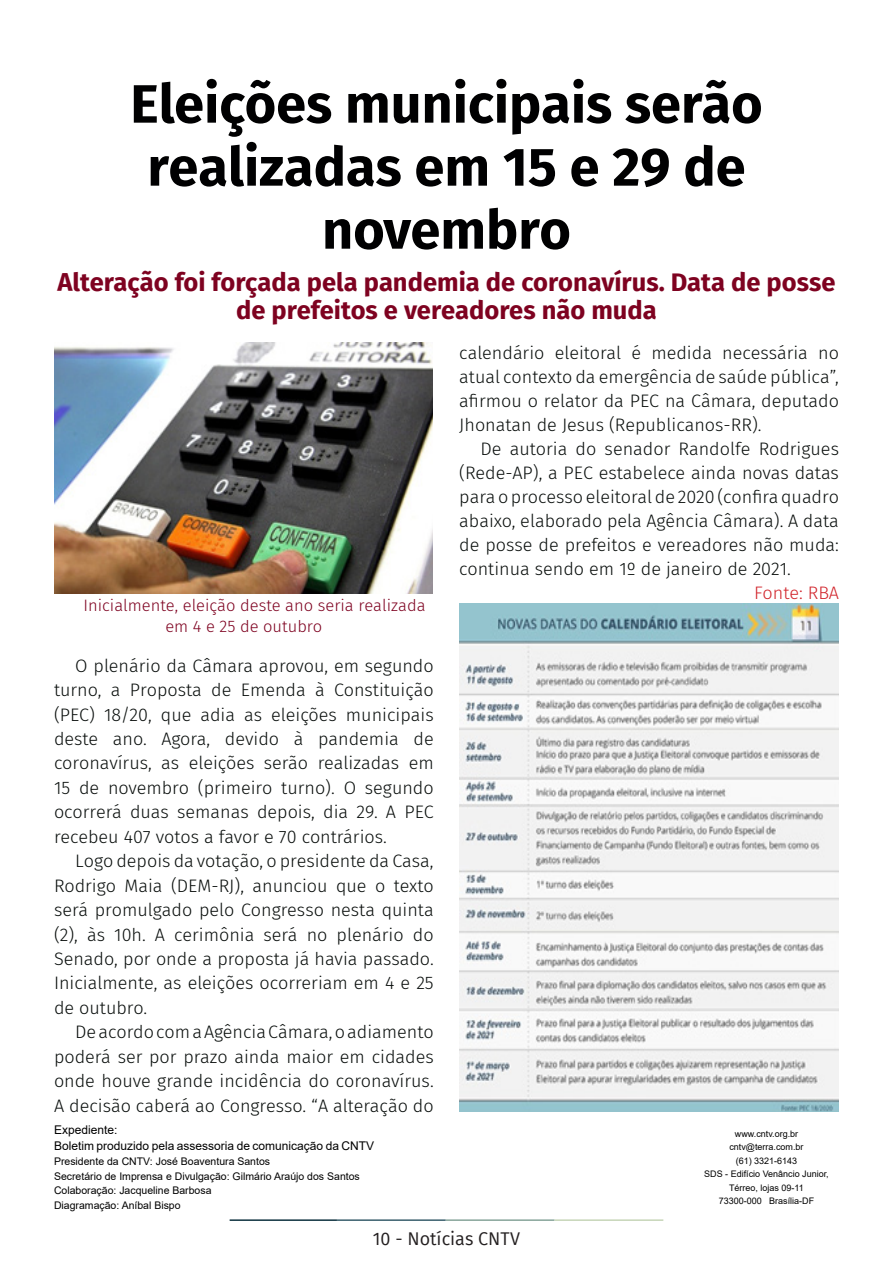
<style>
.page{position:relative;width:893px;height:1263px;background:#fff}
.page>*{position:absolute;margin:0;border:0;box-sizing:border-box;transform-origin:0 0}
.t1{font:700 54px/63px "Fira Sans";color:#000001;text-align:center}
.t2{font:700 25.5px/28.5px "Fira Sans";color:#7e0220;text-align:center}
.t3{font:300 18px/24.5px "Fira Sans";color:#080d0b;text-align:justify}
.t4{font:18px "Fira Sans";color:#231f20}
.t5{font:300 18px "Fira Sans";letter-spacing:-.005em;color:#d1232a}
.t6{font:300 16.5px/21px "Fira Sans";color:#7e0220}
.t7{font:12px "Arial";color:#000}
.t8{font:10.5px "Arial";color:#000}
.t9{font:9px/13.5px "Arial";color:#000;text-align:center}
</style>
<div class="page">
<hr style="left:230px;top:1219px;width:107px;height:2px;background:#0e323f">
<hr style="left:337px;top:1219px;width:109px;height:2px;background:#3a5f6d">
<hr style="left:446px;top:1219px;width:109px;height:2px;background:#87a59a">
<hr style="left:555px;top:1219px;width:108px;height:2px;background:#c6d5b7">
<img style="left:459px;top:604px;width:380px;height:507px">
<img style="left:54px;top:342px;width:379px;height:251px">
<p class="t1" style="left:130px;top:69px;width:634px">Eleições municipais serão realizadas em 15 e 29 de novembro</p>
<p class="t2" style="left:58px;top:266px;width:779px">Alteração foi forçada pela pandemia de coronavírus. Data de posse de prefeitos e vereadores não muda</p>
<p class="t6" style="left:165px;top:594px;width:262px;text-indent:-82px">Inicialmente, eleição deste ano seria realizada em 4 e 25 de outubro</p>
<p class="t3" style="left:54px;top:653px;width:381px;text-indent:21px">O plenário da Câmara aprovou, em segundo turno, a Proposta de Emenda à Constituição (PEC) 18/20, que adia as eleições municipais deste ano. Agora, devido à pandemia de coronavírus, as eleições serão realizadas em 15 de novembro (primeiro turno). O segundo ocorrerá duas semanas depois, dia 29. A PEC recebeu 407 votos a favor e 70 contrários.</p>
<p class="t3" style="left:54px;top:849px;width:381px;text-indent:21px">Logo depois da votação, o presidente da Casa, Rodrigo Maia (DEM-RJ), anunciou que o texto será promulgado pelo Congresso nesta quinta (2), às 10h. A cerimônia será no plenário do Senado, por onde a proposta já havia passado.<br>Inicialmente, as eleições ocorreriam em 4 e 25 de outubro.</p>
<p class="t3" style="left:54px;top:1020px;width:381px;text-indent:21px">De acordo com a Agência Câmara, o adiamento poderá ser por prazo ainda maior em cidades onde houve grande incidência do coronavírus.<br>A decisão caberá ao Congresso. “A alteração do</p>
<p class="t7" style="left:54px;top:1121px;width:65px">Expediente:</p>
<p class="t7" style="left:54px;top:1138px;width:322px">Boletim produzido pela assessoria de comunicação da CNTV</p>
<p class="t8" style="left:54px;top:1154px;width:218px">Presidente da CNTV: José Boaventura Santos</p>
<p class="t8" style="left:54px;top:1169px;width:307px">Secretário de Imprensa e Divulgação: Gilmário Araújo dos Santos</p>
<p class="t8" style="left:54px;top:1183px;width:159px">Colaboração: Jacqueline Barbosa</p>
<p class="t8" style="left:54px;top:1198px;width:128px">Diagramação: Aníbal Bispo</p>
<p class="t3" style="left:459px;top:341px;width:381px;line-height:24px">calendário eleitoral é medida necessária no atual contexto da emergência de saúde pública”, afirmou o relator da PEC na Câmara, deputado Jhonatan de Jesus (Republicanos-RR).</p>
<p class="t3" style="left:459px;top:437px;width:381px;line-height:24px;text-indent:21px">De autoria do senador Randolfe Rodrigues (Rede-AP), a PEC estabelece ainda novas datas para o processo eleitoral de 2020 (confira quadro abaixo, elaborado pela Agência Câmara). A data de posse de prefeitos e vereadores não muda: continua sendo em 1º de janeiro de 2021.</p>
<p class="t5" style="left:754px;top:580px;width:86px">Fonte: RBA</p>
<p class="t9" style="left:735px;top:1127px;width:65px">www.cntv.org.br</p>
<p class="t9" style="left:729px;top:1140px;width:76px">cntv@terra.com.br</p>
<p class="t9" style="left:736px;top:1154px;width:63px">(61) 3321-6143</p>
<p class="t9" style="left:704px;top:1167px;width:126px">SDS - Edifício Venâncio Junior,<br>Térreo, lojas 09-11</p>
<p class="t9" style="left:719px;top:1194px;width:97px">73300-000 Brasília-DF</p>
<p class="t4" style="left:373px;top:1225px;width:149px">10 - Notícias CNTV</p>
</div>
